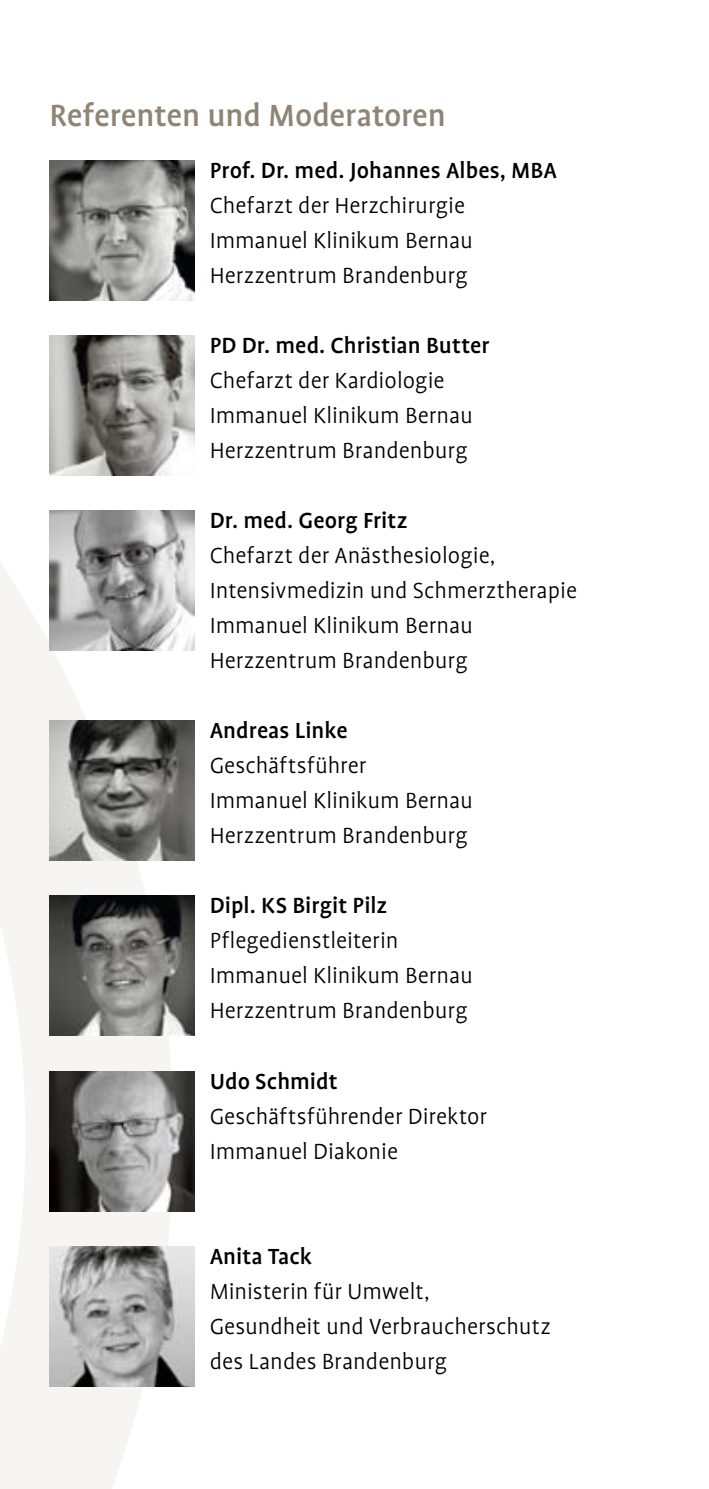
<style>
.page{position:relative;width:709px;height:1489px;background:#fff}
.page>*{position:absolute;margin:0;border:0;box-sizing:border-box;transform-origin:0 0}
.t1{font:500 35px "Profile";letter-spacing:-.005em;color:#908474}
.t2{font:300 25px/35px "Profile";color:#000}
.t3{font:500 25px "Profile";letter-spacing:.005em;color:#000}
</style>
<div class="page">
<svg style="left:25px;top:160px;width:149px;height:1328px;fill:#f6f5f2"></svg>
<svg style="left:0;top:563px;width:25px;height:925px"></svg>
<img style="left:50px;top:160px;width:144px;height:140px">
<img style="left:50px;top:335px;width:144px;height:140px">
<img style="left:50px;top:510px;width:144px;height:140px">
<img style="left:50px;top:720px;width:144px;height:140px">
<img style="left:50px;top:895px;width:144px;height:140px">
<img style="left:50px;top:1070px;width:144px;height:140px">
<img style="left:50px;top:1245px;width:144px;height:140px">
<h1 class="t1" style="left:50px;top:96px;width:398px">Referenten und Moderatoren</h1>
<p class="t3" style="left:210px;top:157px;width:349px">Prof. Dr. med. Johannes Albes, MBA</p>
<p class="t2" style="left:210px;top:188px;width:265px">Chefarzt der Herzchirurgie<br>Immanuel Klinikum Bernau<br>Herzzentrum Brandenburg</p>
<p class="t3" style="left:210px;top:332px;width:281px">PD Dr. med. Christian Butter</p>
<p class="t2" style="left:210px;top:363px;width:265px">Chefarzt der Kardiologie<br>Immanuel Klinikum Bernau<br>Herzzentrum Brandenburg</p>
<p class="t3" style="left:210px;top:507px;width:199px">Dr. med. Georg Fritz</p>
<p class="t2" style="left:210px;top:538px;width:369px">Chefarzt der Anästhesiologie,<br>Intensivmedizin und Schmerztherapie<br>Immanuel Klinikum Bernau<br>Herzzentrum Brandenburg</p>
<p class="t3" style="left:210px;top:717px;width:139px">Andreas Linke</p>
<p class="t2" style="left:210px;top:748px;width:265px">Geschäftsführer<br>Immanuel Klinikum Bernau<br>Herzzentrum Brandenburg</p>
<p class="t3" style="left:210px;top:892px;width:179px">Dipl. KS Birgit Pilz</p>
<p class="t2" style="left:210px;top:923px;width:265px">Pflegedienstleiterin<br>Immanuel Klinikum Bernau<br>Herzzentrum Brandenburg</p>
<p class="t3" style="left:210px;top:1067px;width:129px">Udo Schmidt</p>
<p class="t2" style="left:210px;top:1098px;width:279px">Geschäftsführender Direktor<br>Immanuel Diakonie</p>
<p class="t3" style="left:210px;top:1242px;width:104px">Anita Tack</p>
<p class="t2" style="left:210px;top:1273px;width:343px">Ministerin für Umwelt,<br>Gesundheit und Verbraucherschutz des Landes Brandenburg</p>
</div>
